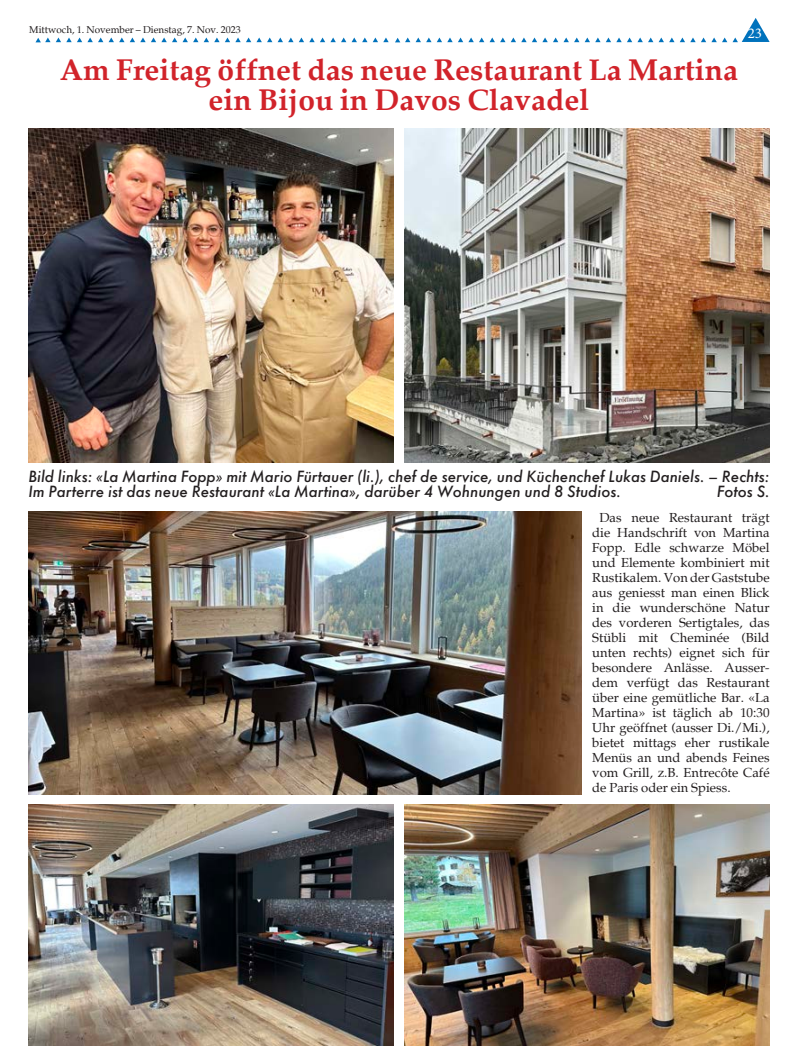
<style>
.page{position:relative;width:798px;height:1063px;background:#fff}
.page>*{position:absolute;margin:0;border:0;box-sizing:border-box;transform-origin:0 0}
.Lauftext{font:700 30px "Palatia";color:#d1232a}
.Lauftext-2{font:italic 500 15px/15px "Futura";color:#231f20}
.t1{font:15px "Minion Pro";color:#fff}
.Lauftext-3{font:13.12px/15px "Palatia";color:#231f20;text-align:justify}
.t2{font:10px "Palatia";color:#231f20}
</style>
<div class="page">
<svg style="left:669px;top:38px;width:15px;height:4px"></svg>
<svg style="left:595px;top:38px;width:68px;height:4px"></svg>
<svg style="left:574px;top:38px;width:15px;height:4px"></svg>
<svg style="left:500px;top:38px;width:68px;height:4px"></svg>
<svg style="left:479px;top:38px;width:15px;height:4px"></svg>
<svg style="left:690px;top:18px;width:79px;height:24px"></svg>
<svg style="left:395px;top:38px;width:78px;height:4px"></svg>
<svg style="left:320px;top:38px;width:68px;height:4px"></svg>
<svg style="left:225px;top:38px;width:89px;height:4px"></svg>
<svg style="left:130px;top:38px;width:89px;height:4px"></svg>
<svg style="left:35px;top:38px;width:89px;height:4px"></svg>
<img style="left:28px;top:128px;width:365px;height:334px">
<img style="left:404px;top:128px;width:365px;height:334px">
<img style="left:28px;top:512px;width:553px;height:282px">
<img style="left:28px;top:804px;width:365px;height:241px">
<img style="left:405px;top:804px;width:364px;height:241px">
<p class="t2" style="left:29px;top:23px;width:213px">Mittwoch, 1. November – Dienstag, 7. Nov. 2023</p>
<p class="Lauftext" style="left:60px;top:51px;width:679px">Am Freitag öffnet das neue Restaurant La Martina</p>
<p class="Lauftext" style="left:208px;top:81px;width:382px">ein Bijou in Davos Clavadel</p>
<p class="t1" style="left:747px;top:23px;width:16px">23</p>
<p class="Lauftext-2" style="left:28px;top:468px;width:742px">Bild links: «La Martina Fopp» mit Mario Fürtauer (li.), chef de service, und Küchenchef Lukas Daniels. – Rechts:<br>Im Parterre ist das neue Restaurant «La Martina», darüber 4 Wohnungen und 8 Studios.</p>
<p class="Lauftext-2" style="left:716px;top:483px;width:54px">Fotos S.</p>
<p class="Lauftext-3" style="left:592px;top:511px;width:179px;text-indent:7px">Das neue Restaurant trägt die Handschrift von Martina Fopp. Edle schwarze Möbel und Elemente kombiniert mit Rustikalem. Von der Gaststube aus geniesst man einen Blick in die wunderschöne Natur des vorderen Sertigtales, das Stübli mit Cheminée (Bild unten rechts) eignet sich für besondere Anlässe. Ausser&shy;dem verfügt das Restaurant über eine gemütliche Bar. «La Martina» ist täglich ab 10:30<br>Uhr geöffnet (ausser Di./Mi.), bietet mittags eher rustikale Menüs an und abends Feines vom Grill, z.B. Entrecôte Café de Paris oder ein Spiess.</p>
</div>
